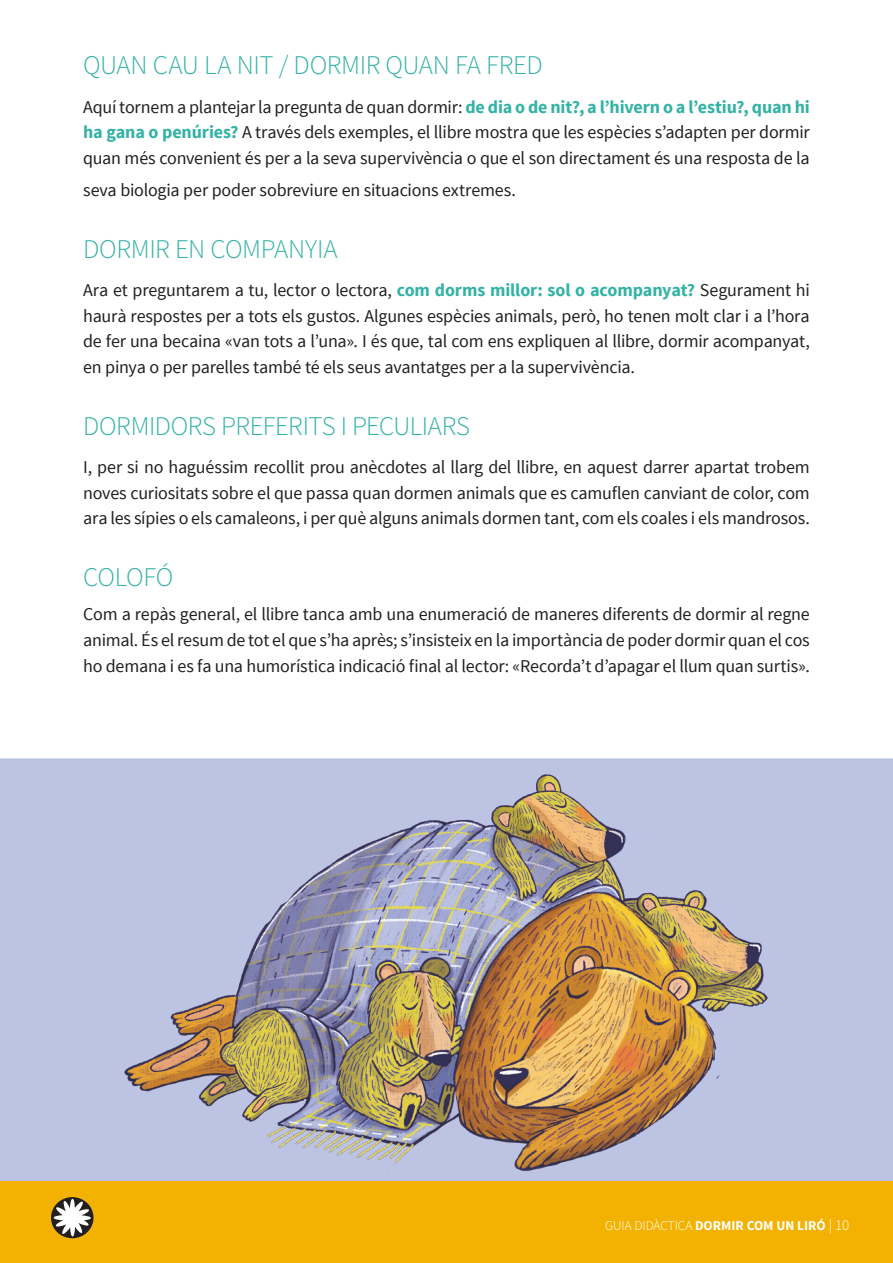
<style>
.page{position:relative;width:893px;height:1263px;background:#fff}
.page>*{position:absolute;margin:0;border:0;box-sizing:border-box;transform-origin:0 0}
.textbase{font:27px "Source Sans Variable";letter-spacing:-.015em;color:#34b2a6}
.textbase-2{font:300 27px "Source Sans Pro";letter-spacing:-.02em;color:#34b2a6}
.textbase-3{font:18px/25.5px "Source Sans Pro";letter-spacing:-.01em;color:#231f20;text-align:justify}
.t1{font:700 13.5px "Source Sans Pro";color:#fff}
.s1{font-weight:700;color:#34b2a6}
.s2{font-weight:300}
.s3{font-weight:300;font-size:15px}
</style>
<div class="page">
<div style="left:0;top:1180px;width:893px;height:83px;background:#f3b202"></div>
<svg style="left:51px;top:1197px;width:43px;height:41px"></svg>
<svg style="left:54px;top:1199px;width:37px;height:37px"></svg>
<div style="left:0;top:758px;width:893px;height:423px;background:#bdc3e3"></div>
<img style="left:118px;top:772px;width:657px;height:402px">
<p class="textbase" style="left:83px;top:49px;width:461px">QUAN CAU LA NIT / DORMIR QUAN FA FRED</p>
<p class="textbase-3" style="left:83px;top:94px;width:728px">Aquí tornem a plantejar la pregunta de quan dormir: <span class="s1">de dia o de nit?, a l’hivern o a l’estiu?, quan hi ha gana o penúries?</span> A través dels exemples, el llibre mostra que les espècies s’adapten per dormir quan més convenient és per a la seva supervivència o que el son directament és una resposta de la</p>
<p class="textbase-3" style="left:83px;top:177px;width:434px">seva biologia per poder sobreviure en situacions extremes.</p>
<p class="textbase" style="left:83px;top:233px;width:256px">DORMIR EN COMPANYIA</p>
<p class="textbase-3" style="left:83px;top:278px;width:728px">Ara et preguntarem a tu, lector o lectora, <span class="s1">com dorms millor: sol o acompanyat?</span> Segurament hi haurà respostes per a tots els gustos. Algunes espècies animals, però, ho tenen molt clar i a l’hora de fer una becaina «van tots a l’una». I és que, tal com ens expliquen al llibre, dormir acompanyat, en pinya o per parelles també té els seus avantatges per a la supervivència.</p>
<p class="textbase-2" style="left:83px;top:410px;width:388px">DORMIDORS PREFERITS I PECULIARS</p>
<p class="textbase-3" style="left:83px;top:455px;width:728px">I, per si no haguéssim recollit prou anècdotes al llarg del llibre, en aquest darrer apartat trobem noves curiositats sobre el que passa quan dormen animals que es camuflen canviant de color, com ara les sípies o els camaleons, i per què alguns animals dormen tant, com els coales i els mandrosos.</p>
<p class="textbase" style="left:83px;top:561px;width:92px">COLOFÓ</p>
<p class="textbase-3" style="left:83px;top:602px;width:728px">Com a repàs general, el llibre tanca amb una enumeració de maneres diferents de dormir al regne animal. És el resum de tot el que s’ha après; s’insisteix en la importància de poder dormir quan el cos ho demana i es fa una humorística indicació final al lector: «Recorda’t d’apagar el llum quan surtis».</p>
<p class="t1" style="left:605px;top:1217px;width:246px"><span class="s2">GUIA DIDÀCTICA</span> DORMIR COM UN LIRÓ <span class="s3">| 10</span></p>
</div>
